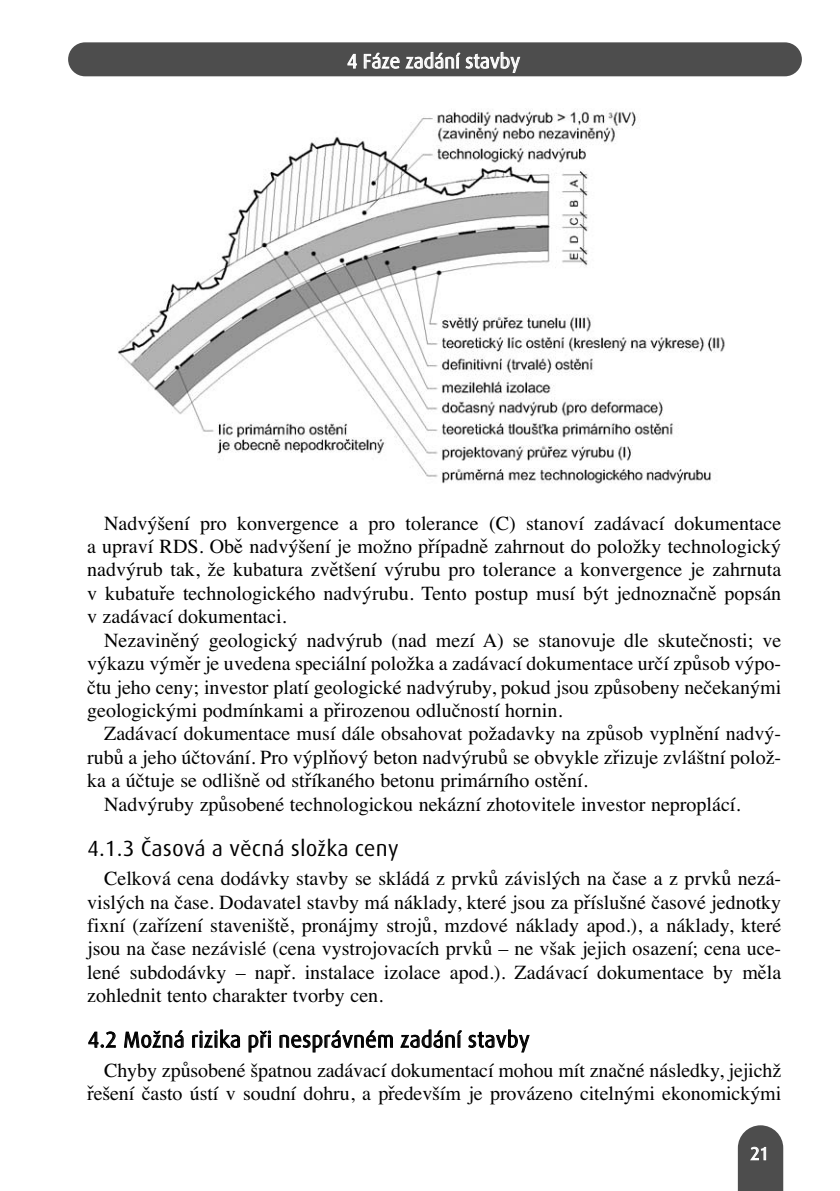
<style>
.page{position:relative;width:840px;height:1191px;background:#fff}
.page>*{position:absolute;margin:0;border:0;box-sizing:border-box;transform-origin:0 0}
.t1{font:22px "Linde Dax CE";color:#000}
.t2{font:20px/23.4px "Times CE";color:#000;text-align:justify}
.t3{font:20px "Linde Dax CE";letter-spacing:-.01em;color:#fff}
.t4{font:18px "Linde Dax CE";color:#fff}
</style>
<div class="page">
<div style="left:68px;top:42px;width:733px;height:34px;background:#4d4d4d;border-radius:17px"></div>
<svg style="left:737px;top:1125px;width:45px;height:66px;background:#5d5d5d"></svg>
<img style="left:118px;top:109px;width:607px;height:375px">
<p class="t3" style="left:346px;top:52px;width:175px">4 Fáze zadání stavby</p>
<p class="t2" style="left:87px;top:513px;width:695px;text-indent:17px">Nadvýšení pro konvergence a pro tolerance (C) stanoví zadávací dokumentace a upraví RDS. Obě nadvýšení je možno případně zahrnout do položky technologický nadvýrub tak, že kubatura zvětšení výrubu pro tolerance a konvergence je zahrnuta v kubatuře technologického nadvýrubu. Tento postup musí být jednoznačně popsán v zadávací dokumentaci.</p>
<p class="t2" style="left:87px;top:630px;width:695px;text-indent:17px">Nezaviněný geologický nadvýrub (nad mezí A) se stanovuje dle skutečnosti; ve výkazu výměr je uvedena speciální položka a zadávací dokumentace určí způsob výpo&shy;čtu jeho ceny; investor platí geologické nadvýruby, pokud jsou způsobeny nečekanými geologickými podmínkami a přirozenou odlučností hornin.</p>
<p class="t2" style="left:104px;top:724px;width:678px">Zadávací dokumentace musí dále obsahovat požadavky na způsob vyplnění nadvý-</p>
<p class="t2" style="left:87px;top:747px;width:695px">rubů a jeho účtování. Pro výplňový beton nadvýrubů se obvykle zřizuje zvláštní polož-</p>
<p class="t2" style="left:87px;top:771px;width:501px">ka a účtuje se odlišně od stříkaného betonu primárního ostění.</p>
<p class="t2" style="left:104px;top:794px;width:637px">Nadvýruby způsobené technologickou nekázní zhotovitele investor neproplácí.</p>
<p class="t1" style="left:87px;top:838px;width:313px">4.1.3 Časová a věcná složka ceny</p>
<p class="t2" style="left:87px;top:868px;width:695px;text-indent:17px">Celková cena dodávky stavby se skládá z prvků závislých na čase a z prvků nezá&shy;vislých na čase. Dodavatel stavby má náklady, které jsou za příslušné časové jednotky fixní (zařízení staveniště, pronájmy strojů, mzdové náklady apod.), a náklady, které jsou na čase nezávislé (cena vystrojovacích prvků – ne však jejich osazení; cena uce&shy;lené subdodávky – např. instalace izolace apod.). Zadávací dokumentace by měla zohlednit tento charakter tvorby cen.</p>
<p class="t1" style="left:87px;top:1030px;width:443px">4.2 Možná rizika při nesprávném zadání stavby</p>
<p class="t2" style="left:87px;top:1060px;width:695px;text-align:right">Chyby způsobené špatnou zadávací dokumentací mohou mít značné následky, jejichž řešení často ústí v soudní dohru, a především je provázeno citelnými ekonomickými</p>
<p class="t4" style="left:749px;top:1145px;width:21px">21</p>
</div>
